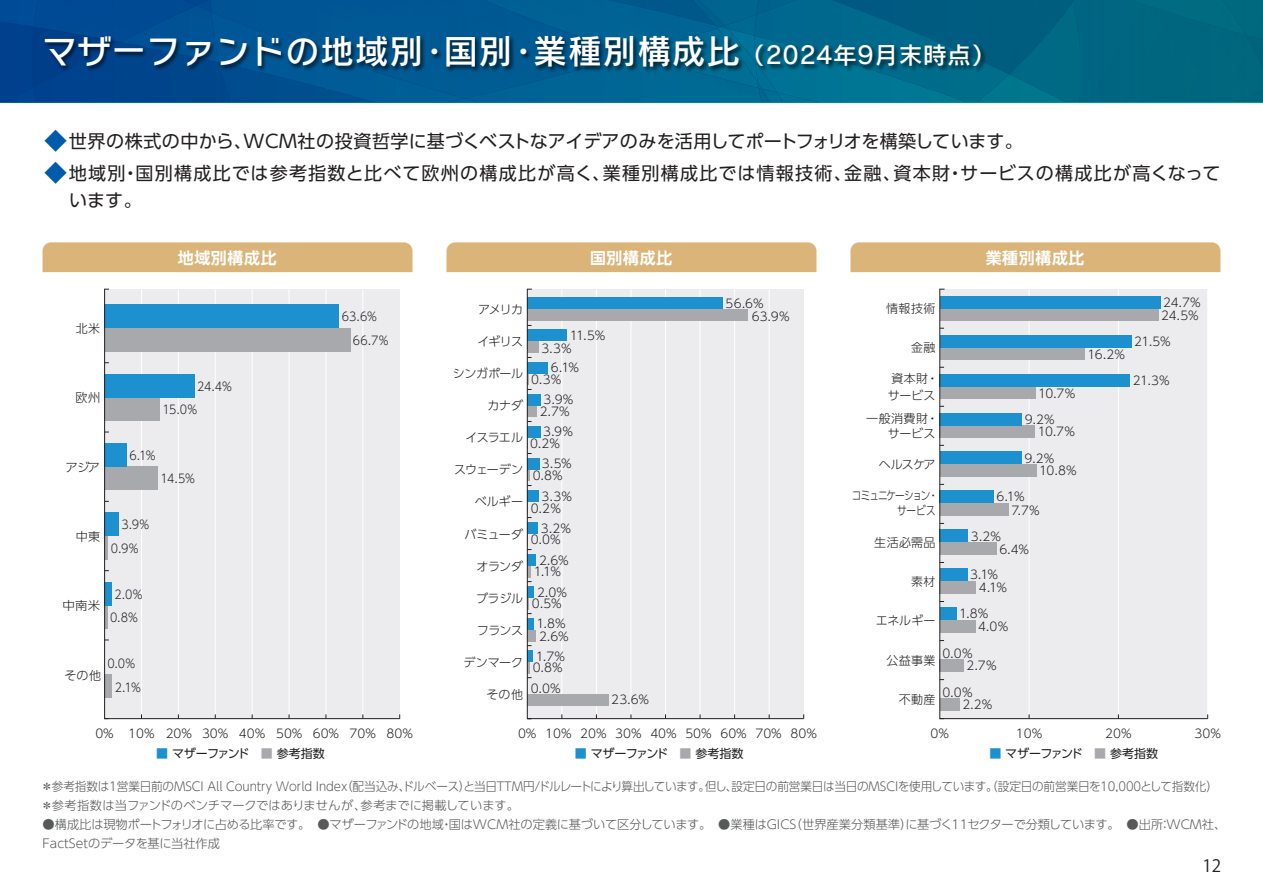
<style>
.page{position:relative;width:1263px;height:893px;background:#fff}
.page>*{position:absolute;margin:0;border:0;box-sizing:border-box;transform-origin:0 0}
.t1{font:34.05px "Rodin NTLG Pro DB";letter-spacing:.02em;color:#fff}
.t2{font:18px/27.6px "UD Shin Go Pro";letter-spacing:.07em;color:#231f20}
.t3{font:18px "UD Shin Go Pro";letter-spacing:.005em;color:#231f20}
.t4{font:16.95px "Koz Go Pro";color:#231f20}
.t5{font:700 15.9px "UD Shin Go Pro De";letter-spacing:.04em;color:#fff}
.t6{font:300 12.15px/19.2px "UD Shin Go Pro";letter-spacing:-.005em;color:#57585a}
.t7{font:300 12px/11.9px "UD Shin Go Pro";letter-spacing:-.005em;color:#231f20}
.t8{font:300 12px/23.2px "UD Shin Go Pro";letter-spacing:-.005em;color:#231f20;scale:.93 1}
.t9{font:12px "UD Shin Go Pro";letter-spacing:-.015em;color:#231f20}
.t10{font:300 12px/15px "UD Shin Go Pro";letter-spacing:-.09em;color:#231f20;text-align:right;scale:.8 1}
.t11{font:300 12px/15px "UD Shin Go Pro";letter-spacing:.03em;color:#231f20;text-align:right}
.t12{font:300 12px "UD Shin Go Pro";letter-spacing:-.005em;color:#231f20;scale:1.04 1}
.s1{font-size:23.85px}
.s2{color:#1d90d0}
.s3{color:#a8a9ad}
</style>
<div class="page">
<svg style="left:0;top:0;width:1263px;height:102px;background:#005d8b"></svg>
<img style="left:40px;top:31px;width:964px;height:47px">
<div style="left:43px;top:242px;width:369px;height:30px;background:#dab478"></div>
<div style="left:446px;top:242px;width:370px;height:30px;background:#dab478"></div>
<div style="left:850px;top:242px;width:370px;height:30px;background:#dab478"></div>
<svg style="left:939px;top:289px;width:269px;height:430px;background:#cfdbe3"></svg>
<svg style="left:527px;top:289px;width:277px;height:430px;background:#e1e5ea"></svg>
<svg style="left:104px;top:289px;width:296px;height:430px;background:#d8e0e6"></svg>
<h1 class="t1" style="left:43px;top:28px;width:954px">マザーファンドの地域別・国別・業種別構成比<span class="s1">（2024年9月末時点）</span></h1>
<h2 class="t3" style="left:69px;top:126px;width:955px">世界の株式の中から、WCM社の投資哲学に基づくベストなアイデアのみを活用してポートフォリオを構築しています。</h2>
<h2 class="t2" style="left:69px;top:158px;width:1153px">地域別・国別構成比では参考指数と比べて欧州の構成比が高く、業種別構成比では情報技術、金融、資本財・サービスの構成比が高くなっています。</h2>
<h3 class="t5" style="left:178px;top:245px;width:100px">地域別構成比</h3>
<h3 class="t5" style="left:590px;top:245px;width:84px">国別構成比</h3>
<h3 class="t5" style="left:986px;top:245px;width:100px">業種別構成比</h3>
<p class="t7" style="left:76px;top:322px;width:26px">北米</p>
<p class="t7" style="left:76px;top:391px;width:26px">欧州</p>
<p class="t12" style="left:65px;top:457px;width:35px">アジア</p>
<p class="t8" style="left:197px;top:374px;width:39px">24.4%</p>
<p class="t8" style="left:162px;top:397px;width:39px">15.0%</p>
<p class="t8" style="left:129px;top:443px;width:30px">6.1%</p>
<p class="t8" style="left:161px;top:467px;width:38px">14.5%</p>
<p class="t8" style="left:111px;top:513px;width:43px;text-indent:11px">3.9%<br>0.9%</p>
<p class="t8" style="left:110px;top:583px;width:37px;text-align:center">2.0%<br>0.8%</p>
<p class="t8" style="left:115px;top:652px;width:30px;text-indent:-7px">0.0%<br>2.1%</p>
<p class="t7" style="left:76px;top:530px;width:26px">中東</p>
<p class="t12" style="left:62px;top:596px;width:38px">中南米</p>
<p class="t7" style="left:64px;top:669px;width:38px">その他</p>
<p class="t8" style="left:353px;top:304px;width:40px;line-height:24.5px;text-indent:-11px">63.6%<br>66.7%</p>
<p class="t7" style="left:478px;top:303px;width:46px">アメリカ</p>
<p class="t7" style="left:478px;top:335px;width:47px">イギリス</p>
<p class="t7" style="left:453px;top:367px;width:72px">シンガポール</p>
<p class="t7" style="left:487px;top:399px;width:37px">カナダ</p>
<p class="t7" style="left:466px;top:431px;width:59px">イスラエル</p>
<p class="t7" style="left:454px;top:464px;width:70px">スウェーデン</p>
<p class="t7" style="left:475px;top:496px;width:50px">ベルギー</p>
<p class="t7" style="left:465px;top:528px;width:60px">バミューダ</p>
<p class="t7" style="left:476px;top:560px;width:48px">オランダ</p>
<p class="t7" style="left:476px;top:592px;width:48px">ブラジル</p>
<p class="t7" style="left:477px;top:624px;width:48px">フランス</p>
<p class="t7" style="left:463px;top:656px;width:61px">デンマーク</p>
<p class="t7" style="left:486px;top:688px;width:38px">その他</p>
<p class="t7" style="left:541px;top:329px;width:65px;text-indent:28px">11.5%<br>3.3%</p>
<p class="t7" style="left:531px;top:361px;width:49px;text-indent:20px">6.1%<br>0.3%</p>
<p class="t7" style="left:540px;top:393px;width:35px;text-align:center">3.9%<br>2.7%</p>
<p class="t7" style="left:530px;top:426px;width:45px;text-indent:13px">3.9%<br>0.2%</p>
<p class="t7" style="left:533px;top:457px;width:41px;text-indent:9px">3.5%<br>0.8%</p>
<p class="t7" style="left:531px;top:490px;width:43px;text-indent:11px">3.3%<br>0.2%</p>
<p class="t7" style="left:531px;top:522px;width:42px;text-indent:10px">3.2%<br>0.0%</p>
<p class="t7" style="left:534px;top:554px;width:36px;text-indent:5px">2.6%<br>1.1%</p>
<p class="t7" style="left:532px;top:586px;width:37px;text-align:center">2.0%<br>0.5%</p>
<p class="t7" style="left:536px;top:617px;width:34px">1.8%<br>2.6%</p>
<p class="t7" style="left:533px;top:649px;width:34px">1.7%<br>0.8%</p>
<p class="t7" style="left:531px;top:682px;width:32px">0.0%</p>
<p class="t7" style="left:611px;top:694px;width:39px">23.6%</p>
<p class="t7" style="left:752px;top:297px;width:39px;line-height:12.5px;text-indent:-26px">56.6%<br>63.9%</p>
<p class="t7" style="left:886px;top:302px;width:51px">情報技術</p>
<p class="t7" style="left:911px;top:341px;width:26px">金融</p>
<p class="t7" style="left:888px;top:370px;width:52px;line-height:16.5px;text-align:center">資本財・サービス</p>
<p class="t11" style="left:866px;top:410px;width:74px">一般消費財・サービス</p>
<p class="t7" style="left:879px;top:458px;width:58px">ヘルスケア</p>
<p class="t10" style="left:852px;top:488px;width:109px">コミュニケーション・サービス</p>
<p class="t7" style="left:874px;top:536px;width:63px">生活必需品</p>
<p class="t7" style="left:911px;top:575px;width:26px">素材</p>
<p class="t7" style="left:876px;top:615px;width:61px">エネルギー</p>
<p class="t7" style="left:886px;top:654px;width:51px">公益事業</p>
<p class="t7" style="left:899px;top:693px;width:38px">不動産</p>
<p class="t7" style="left:1025px;top:380px;width:52px;line-height:26px;text-indent:13px">10.7%<br>9.2%</p>
<p class="t7" style="left:1038px;top:425px;width:39px">10.7%</p>
<p class="t7" style="left:1039px;top:452px;width:39px;line-height:12.6px;text-indent:-15px">9.2%<br>10.8%</p>
<p class="t7" style="left:1011px;top:490px;width:30px;line-height:13px;text-indent:-15px">6.1%<br>7.7%</p>
<p class="t7" style="left:999px;top:543px;width:31px">6.4%</p>
<p class="t7" style="left:971px;top:530px;width:32px">3.2%</p>
<p class="t7" style="left:970px;top:568px;width:30px">3.1%</p>
<p class="t7" style="left:979px;top:581px;width:30px">4.1%</p>
<p class="t7" style="left:959px;top:607px;width:31px">1.8%</p>
<p class="t7" style="left:978px;top:620px;width:32px">4.0%</p>
<p class="t7" style="left:942px;top:647px;width:32px">0.0%</p>
<p class="t7" style="left:967px;top:659px;width:31px">2.7%</p>
<p class="t7" style="left:942px;top:686px;width:32px">0.0%</p>
<p class="t7" style="left:962px;top:698px;width:32px">2.2%</p>
<p class="t7" style="left:1087px;top:348px;width:39px">16.2%</p>
<p class="t7" style="left:1161px;top:296px;width:41px;line-height:12.8px">24.7%<br>24.5%</p>
<p class="t7" style="left:1134px;top:335px;width:38px">21.5%</p>
<p class="t7" style="left:1133px;top:374px;width:38px">21.3%</p>
<p class="t7" style="left:95px;top:727px;width:319px">0% 10% 20% 30% 40% 50% 60% 70% 80%</p>
<p class="t7" style="left:518px;top:727px;width:300px">0% 10% 20% 30% 40% 50% 60% 70% 80%</p>
<p class="t7" style="left:930px;top:727px;width:20px">0%</p>
<p class="t7" style="left:1016px;top:727px;width:28px">10%</p>
<p class="t7" style="left:1105px;top:727px;width:28px">20%</p>
<p class="t7" style="left:1194px;top:727px;width:28px">30%</p>
<p class="t9" style="left:156px;top:744px;width:170px"><span class="s2">■</span> マザーファンド　<span class="s3">■</span> 参考指数</p>
<p class="t9" style="left:575px;top:744px;width:170px"><span class="s2">■</span> マザーファンド　<span class="s3">■</span> 参考指数</p>
<p class="t9" style="left:989px;top:744px;width:170px"><span class="s2">■</span> マザーファンド　<span class="s3">■</span> 参考指数</p>
<p class="t6" style="left:41px;top:776px;width:1179px">＊参考指数は1営業日前のMSCI All Country World Index（配当込み、ドルベース）と当日TTM円/ドルレートにより算出しています。但し、設定日の前営業日は当日のMSCIを使用しています。（設定日の前営業日を10,000として指数化）＊参考指数は当ファンドのベンチマークではありませんが、参考までに掲載しています。</p>
<p class="t6" style="left:43px;top:815px;width:1185px">●構成比は現物ポートフォリオに占める比率です。　●マザーファンドの地域・国はWCM社の定義に基づいて区分しています。　●業種はGICS（世界産業分類基準）に基づく11セクターで分類しています。　●出所：WCM社、<br>FactSetのデータを基に当社作成</p>
<h3 class="t4" style="left:1202px;top:854px;width:20px">12</h3>
</div>
